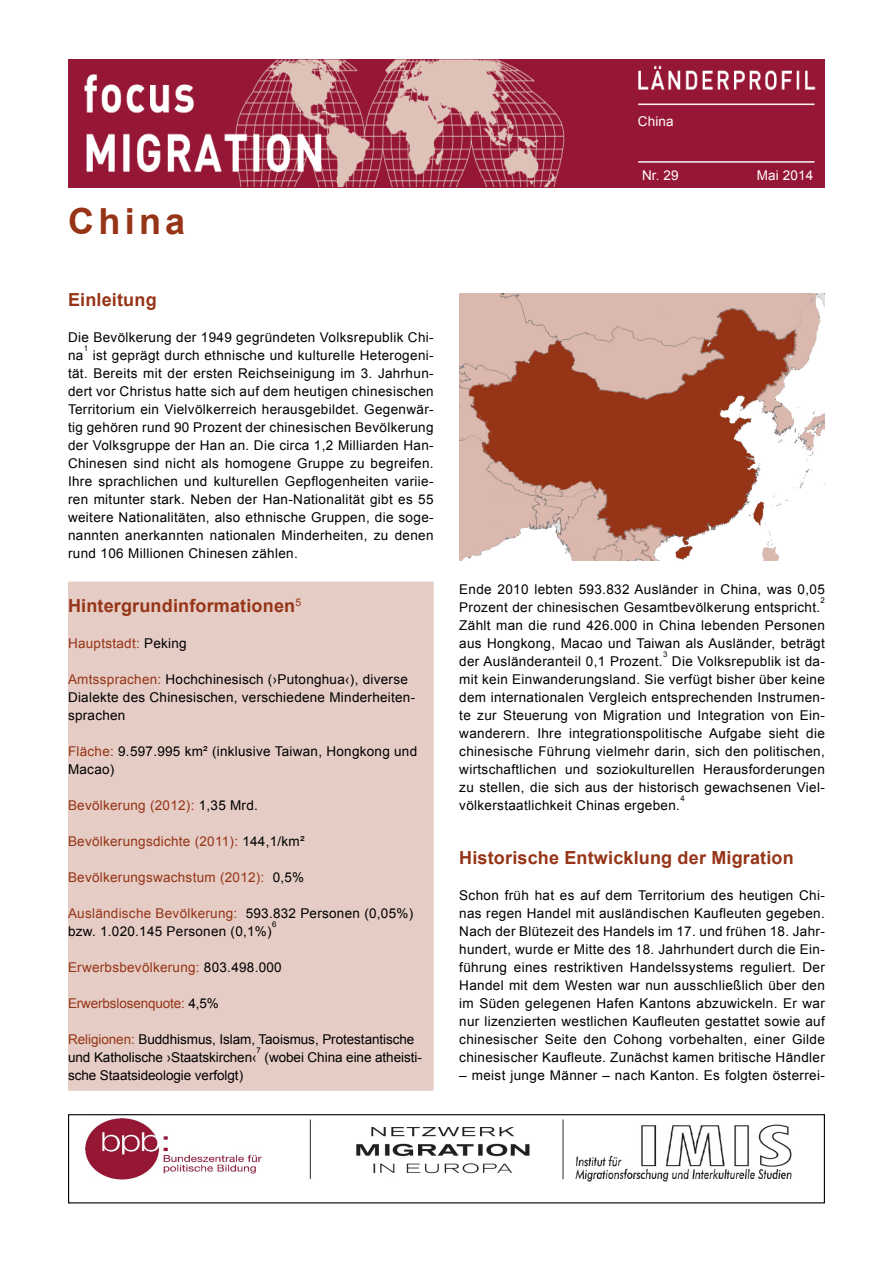
<style>
.page{position:relative;width:893px;height:1263px;background:#fff}
.page>*{position:absolute;margin:0;border:0;box-sizing:border-box;transform-origin:0 0}
.t1{font:700 36px "Arial";letter-spacing:.12em;color:#963417}
.t2{font:700 18px "Arial";letter-spacing:.01em;color:#963417}
.t3{font:13.5px/18px "Arial";letter-spacing:.025em;color:#000}
.t4{font:13.5px "Arial";letter-spacing:.02em;color:#963417}
.t5{font:13.5px/18px "Arial";letter-spacing:-.005em;color:#000}
.t6{font:13.5px "Arial";letter-spacing:-.01em;color:#963417}
.t7{font:13.5px "Arial";letter-spacing:.01em;color:#fff}
.t8{font:7.8px "Arial";color:#000}
.s1{color:#000}
.s2{color:#963417}
</style>
<div class="page">
<img style="left:85px;top:1118px;width:707px;height:64px">
<div style="left:68px;top:1114px;width:757px;height:89px;border:1px solid #000"></div>
<img style="left:68px;top:60px;width:757px;height:127px">
<div style="left:68px;top:581px;width:366px;height:510px;background:#e5ccc5"></div>
<img style="left:459px;top:294px;width:366px;height:266px">
<h1 class="t1" style="left:68px;top:197px;width:119px">China</h1>
<h2 class="t2" style="left:68px;top:288px;width:90px">Einleitung</h2>
<p class="t3" style="left:68px;top:328px;width:367px">Die Bevölkerung der 1949 gegründeten Volksrepublik Chi&shy;na</p>
<p class="t8" style="left:84px;top:343px;width:6px">1</p>
<p class="t3" style="left:68px;top:346px;width:367px;text-align:justify;text-indent:25px">ist geprägt durch ethnische und kulturelle Heterogeni&shy;tät. Bereits mit der ersten Reichseinigung im 3. Jahrhun&shy;dert vor Christus hatte sich auf dem heutigen chinesischen Territorium ein Vielvölkerreich herausgebildet. Gegenwär&shy;tig gehören rund 90 Prozent der chinesischen Bevölkerung der Volksgruppe der Han an. Die circa 1,2 Milliarden Han-Chinesen sind nicht als homogene Gruppe zu begreifen.<br>Ihre sprachlichen und kulturellen Gepflogenheiten variie&shy;ren mitunter stark. Neben der Han-Nationalität gibt es 55 weitere Nationalitäten, also ethnische Gruppen, die soge&shy;nannten anerkannten nationalen Minderheiten, zu denen rund 106 Millionen Chinesen zählen.</p>
<h2 class="t2" style="left:68px;top:594px;width:235px">Hintergrundinformationen<sup>5</sup></h2>
<p class="t4" style="left:68px;top:634px;width:120px">Hauptstadt: <span class="s1">Peking</span></p>
<p class="t3" style="left:68px;top:670px;width:349px"><span class="s2">Amtssprachen:</span> Hochchinesisch (›Putonghua‹), diverse<br>Dialekte des Chinesischen, verschiedene Minderheiten&shy;sprachen</p>
<p class="t3" style="left:68px;top:742px;width:351px"><span class="s2">Fläche:</span> 9.597.995 km² (inklusive Taiwan, Hongkong und<br>Macao)</p>
<p class="t4" style="left:68px;top:796px;width:191px">Bevölkerung (2012): <span class="s1">1,35 Mrd.</span></p>
<p class="t4" style="left:68px;top:832px;width:238px">Bevölkerungsdichte (2011): <span class="s1">144,1/km²</span></p>
<p class="t4" style="left:68px;top:868px;width:238px">Bevölkerungswachstum (2012): <span class="s1">0,5%</span></p>
<p class="t3" style="left:68px;top:904px;width:347px"><span class="s2">Ausländische Bevölkerung:</span> 593.832 Personen (0,05%) bzw. 1.020.145 Personen (0,1%)</p>
<p class="t8" style="left:272px;top:919px;width:6px">6</p>
<p class="t4" style="left:68px;top:958px;width:215px">Erwerbsbevölkerung: <span class="s1">803.498.000</span></p>
<p class="t6" style="left:68px;top:994px;width:152px">Erwerbslosenquote: <span class="s1">4,5%</span></p>
<p class="t5" style="left:68px;top:1030px;width:348px"><span class="s2">Religionen:</span> Buddhismus, Islam, Taoismus, Protestantische und Katholische ›Staatskirchen‹</p>
<p class="t8" style="left:257px;top:1045px;width:6px">7</p>
<p class="t5" style="left:265px;top:1048px;width:159px">(wobei China eine atheisti-</p>
<p class="t5" style="left:68px;top:1066px;width:177px">sche Staatsideologie verfolgt)</p>
<p class="t7" style="left:638px;top:112px;width:37px">China</p>
<p class="t7" style="left:642px;top:166px;width:38px">Nr. 29</p>
<p class="t7" style="left:757px;top:166px;width:58px">Mai 2014</p>
<p class="t3" style="left:459px;top:580px;width:367px">Ende 2010 lebten 593.832 Ausländer in China, was 0,05<br>Prozent der chinesischen Gesamtbevölkerung entspricht.</p>
<p class="t8" style="left:821px;top:595px;width:6px">2</p>
<p class="t3" style="left:459px;top:616px;width:367px;text-align:justify">Zählt man die rund 426.000 in China lebenden Personen aus Hongkong, Macao und Taiwan als Ausländer, beträgt der Ausländeranteil 0,1 Prozent.</p>
<p class="t8" style="left:663px;top:649px;width:6px">3</p>
<p class="t3" style="left:459px;top:652px;width:367px;text-align:justify;text-indent:213px">Die Volksrepublik ist da&shy;mit kein Einwanderungsland. Sie verfügt bisher über keine dem internationalen Vergleich entsprechenden Instrumen&shy;te zur Steuerung von Migration und Integration von Ein&shy;wanderern. Ihre integrationspolitische Aufgabe sieht die chinesische Führung vielmehr darin, sich den politischen, wirtschaftlichen und soziokulturellen Herausforderungen zu stellen, die sich aus der historisch gewachsenen Viel&shy;völkerstaatlichkeit Chinas ergeben.</p>
<p class="t8" style="left:680px;top:793px;width:6px">4</p>
<h2 class="t2" style="left:459px;top:846px;width:336px">Historische Entwicklung der Migration</h2>
<p class="t3" style="left:459px;top:886px;width:367px;text-align:justify">Schon früh hat es auf dem Territorium des heutigen Chi&shy;nas regen Handel mit ausländischen Kaufleuten gegeben.<br>Nach der Blütezeit des Handels im 17. und frühen 18. Jahr&shy;hundert, wurde er Mitte des 18. Jahrhundert durch die Ein&shy;führung eines restriktiven Handelssystems reguliert. Der Handel mit dem Westen war nun ausschließlich über den im Süden gelegenen Hafen Kantons abzuwickeln. Er war nur lizenzierten westlichen Kaufleuten gestattet sowie auf chinesischer Seite den Cohong vorbehalten, einer Gilde chinesischer Kaufleute. Zunächst kamen britische Händler</p>
<p class="t3" style="left:459px;top:1066px;width:367px">– meist junge Männer – nach Kanton. Es folgten österrei-</p>
</div>
